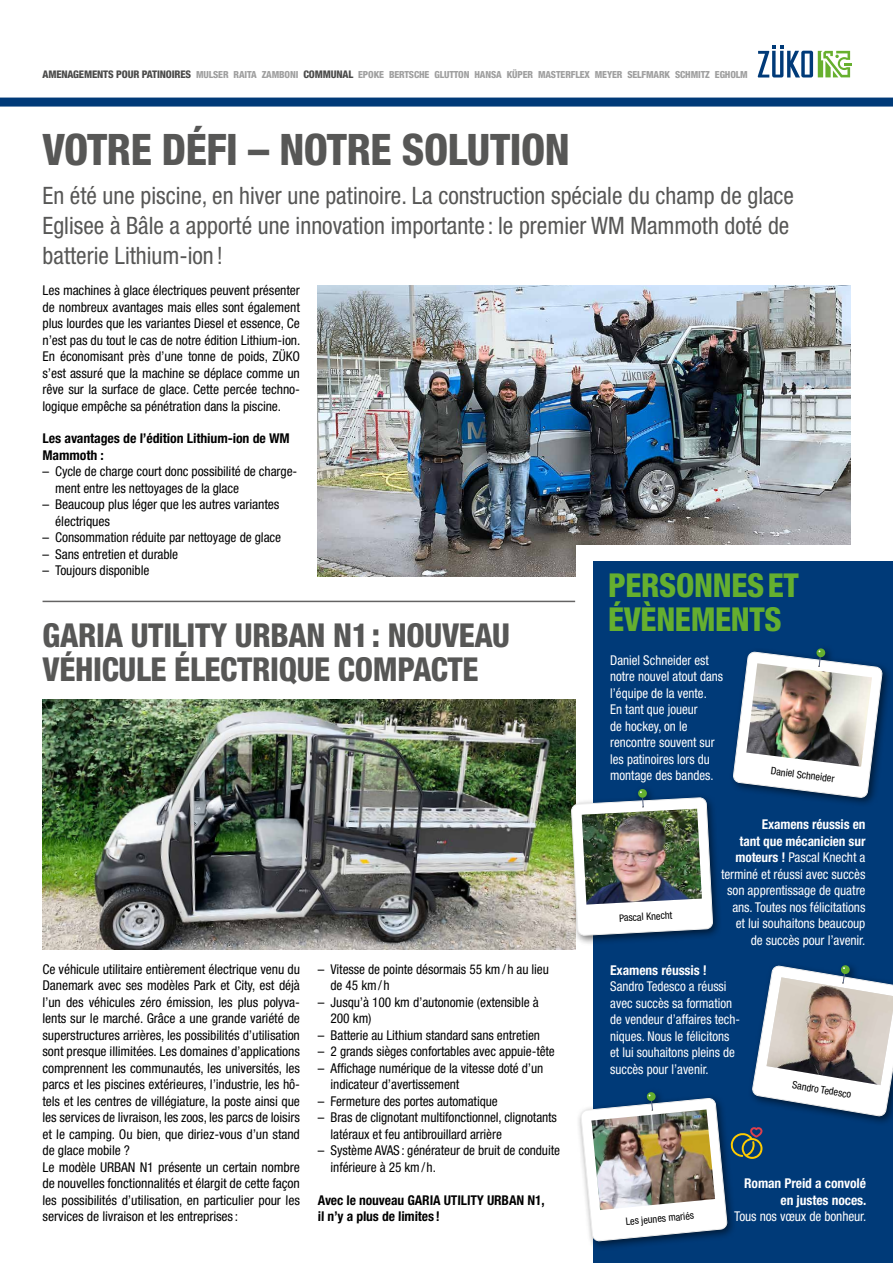
<style>
.page{position:relative;width:893px;height:1263px;background:#fff}
.page>*{position:absolute;margin:0;border:0;box-sizing:border-box;transform-origin:0 0}
.Titel{font:800 condensed 43.5px "Helvetica Neue LT Std";letter-spacing:-.01em;color:#575756}
.kleiner_Titel{font:800 condensed 33px/34.5px "Helvetica Neue LT Std";letter-spacing:-.01em;color:#575756}
.kleiner_Titel-2{font:800 condensed 33px/34.5px "Helvetica Neue LT Std";letter-spacing:-.01em;color:#65af2f}
.Lead{font:condensed 24px/30px "Helvetica Neue LT Std";color:#575756}
.Copy{font:condensed 13.5px/16.5px "Helvetica Neue LT Std";color:#000}
.Titel_Copy{font:condensed 13.5px/16.5px "Helvetica Neue LT Std";color:#fff;scale:.96 1}
.Titel_Copy-2{font:condensed 13.5px/16.5px "Helvetica Neue LT Std";color:#fff;text-align:right}
.Copy-2{font:700 condensed 13.5px/16.5px "Helvetica Neue LT Std";color:#000}
.Titel_Copy-3{font:700 condensed 13.5px/16.5px "Helvetica Neue LT Std";color:#fff;text-align:right}
.Copy-3{font:700 condensed 13.5px "Helvetica Neue LT Std";color:#fff}
.Copy-4{font:condensed 10.35px "Helvetica Neue LT Std";color:#000}
.t1{font:800 condensed 9.75px "Helvetica Neue LT Std";letter-spacing:-.015em;color:#9f9f9f}
.s1{font-size:10.5px;color:#4a4a49}
.s2{font-weight:700}
.s3{font-weight:400}
</style>
<div class="page">
<img style="left:318px;top:285px;width:532px;height:292px">
<div style="left:576px;top:545px;width:317px;height:67px;background:#fff"></div>
<div style="left:593px;top:561px;width:300px;height:702px;background:#003a78"></div>
<div style="left:0;top:98px;width:893px;height:9px;background:#003a78"></div>
<svg style="left:758px;top:46px;width:93px;height:32px"></svg>
<img style="left:43px;top:699px;width:532px;height:250px">
<hr style="left:43px;top:601px;width:532px;height:1px;background:#646363">
<div style="left:576px;top:1087px;width:161px;height:164px;background:#000;opacity:.55"></div>
<div style="left:728px;top:644px;width:164px;height:164px;background:#000;opacity:.55"></div>
<svg style="left:816px;top:648px;width:9px;height:9px"></svg>
<img style="left:732px;top:650px;width:151px;height:149px">
<div style="left:566px;top:784px;width:157px;height:162px;background:#000;opacity:.55"></div>
<svg style="left:638px;top:789px;width:9px;height:9px"></svg>
<img style="left:571px;top:791px;width:142px;height:144px">
<svg style="left:581px;top:965px;width:312px;height:276px"></svg>
<p class="t1" style="left:43px;top:68px;width:707px"><span class="s1">AMENAGEMENTS POUR PATINOIRES</span> MULSER RAITA ZAMBONI <span class="s1">COMMUNAL</span> EPOKE BERTSCHE GLUTTON HANSA KÜPER MASTERFLEX MEYER SELFMARK SCHMITZ EGHOLM</p>
<p class="Titel" style="left:43px;top:123px;width:529px">VOTRE DÉFI – NOTRE SOLUTION</p>
<p class="Lead" style="left:43px;top:180px;width:753px">En été une piscine, en hiver une patinoire. La construction spéciale du champ de glace<br>Eglisee à Bâle a apporté une innovation importante : le premier WM Mammoth doté de batterie Lithium-ion !</p>
<p class="Copy" style="left:43px;top:282px;width:260px">Les machines à glace électriques peuvent présenter de nombreux avantages mais elles sont également plus lourdes que les variantes Diesel et essence, Ce n’est pas du tout le cas de notre édition Lithium-ion.<br>En économisant près d’une tonne de poids, ZÜKO s’est assuré que la machine se déplace comme un rêve sur la surface de glace. Cette percée techno&shy;logique empêche sa pénétration dans la piscine.</p>
<p class="Copy-2" style="left:43px;top:430px;width:249px">Les avantages de l’édition Lithium-ion de WM<br>Mammoth :</p>
<p class="Copy" style="left:55px;top:463px;width:244px;text-indent:-13px">– Cycle de charge court donc possibilité de charge&shy;ment entre les nettoyages de la glace</p>
<p class="Copy" style="left:55px;top:496px;width:226px;text-indent:-13px">– Beaucoup plus léger que les autres variantes électriques</p>
<p class="Copy" style="left:43px;top:529px;width:240px">– Consommation réduite par nettoyage de glace</p>
<p class="Copy" style="left:43px;top:546px;width:137px">– Sans entretien et durable</p>
<p class="Copy" style="left:43px;top:562px;width:109px">– Toujours disponible</p>
<p class="kleiner_Titel-2" style="left:608px;top:567px;width:192px">PERSONNESET<br>ÉVÈNEMENTS</p>
<p class="Titel_Copy" style="left:610px;top:651px;width:119px">Daniel Schneider est notre nouvel atout dans l’équipe de la vente.<br>En tant que joueur<br>de hockey, on le rencontre souvent sur les patinoires lors du montage des bandes.</p>
<p class="kleiner_Titel" style="left:43px;top:617px;width:469px">GARIA UTILITY URBAN N1: NOUVEAU<br>VÉHICULE ÉLECTRIQUE COMPACTE</p>
<p class="Copy-4" style="left:772px;top:765px;width:65px;rotate:7deg">Daniel Schneider</p>
<p class="Copy" style="left:43px;top:960px;width:259px;text-align:justify">Ce véhicule utilitaire entièrement électrique venu du Danemark avec ses modèles Park et City, est déjà l’un des véhicules zéro émission, les plus polyva&shy;lents sur le marché. Grâce a une grande variété de superstructures arrières, les possibilités d’utilisation sont presque illimitées. Les domaines d’applications comprennent les communautés, les universités, les parcs et les piscines extérieures, l’industrie, les hô&shy;tels et les centres de villégiature, la poste ainsi que les services de livraison, les zoos, les parcs de loisirs et le camping. Ou bien, que diriez-vous d’un stand de glace mobile ?</p>
<p class="Copy" style="left:43px;top:1158px;width:259px;text-align:justify">Le modèle URBAN N1 présente un certain nombre de nouvelles fonctionnalités et élargit de cette façon les possibilités d’utilisation, en particulier pour les services de livraison et les entreprises :</p>
<p class="Copy" style="left:331px;top:960px;width:220px;text-indent:-13px">– Vitesse de pointe désormais 55 km/ h au lieu de 45 km/ h</p>
<p class="Copy" style="left:331px;top:993px;width:210px;text-indent:-13px">– Jusqu’à 100 km d’autonomie (extensible à<br>200 km)</p>
<p class="Copy" style="left:318px;top:1026px;width:224px">– Batterie au Lithium standard sans entretien</p>
<p class="Copy" style="left:318px;top:1043px;width:239px">– 2 grands sièges confortables avec appuie-tête</p>
<p class="Copy" style="left:331px;top:1059px;width:214px;text-indent:-13px">– Affichage numérique de la vitesse doté d’un indicateur d’avertissement</p>
<p class="Copy" style="left:318px;top:1092px;width:182px">– Fermeture des portes automatique</p>
<p class="Copy" style="left:331px;top:1109px;width:228px;text-indent:-13px">– Bras de clignotant multifonctionnel, clignotants latéraux et feu antibrouillard arrière</p>
<p class="Copy" style="left:331px;top:1142px;width:231px;text-indent:-13px">– Système AVAS: générateur de bruit de conduite inférieure à 25 km/ h.</p>
<p class="Copy-2" style="left:318px;top:1191px;width:229px">Avec le nouveau GARIA UTILITY URBAN N1, il n’y a plus de limites !</p>
<p class="Copy-4" style="left:619px;top:912px;width:54px;rotate:-3deg">Pascal Knecht</p>
<p class="Titel_Copy-2" style="left:721px;top:816px;width:146px"><span class="s2">Examens réussis en<br>tant que mécanicien sur moteurs !</span> Pascal Knecht a terminé et réussi avec succès son apprentissage de quatre ans. Toutes nos félicitations et lui souhaitons beaucoup de succès pour l’avenir.</p>
<p class="Copy-3" style="left:610px;top:962px;width:98px">Examens réussis !</p>
<p class="Titel_Copy" style="left:610px;top:978px;width:137px">Sandro Tedesco a réussi avec succès sa formation de vendeur d’affaires tech&shy;niques. Nous le félicitons et lui souhaitons pleins de succès pour l’avenir.</p>
<p class="Copy-4" style="left:793px;top:1078px;width:61px;rotate:10deg">Sandro Tedesco</p>
<p class="Copy-4" style="left:625px;top:1215px;width:70px;rotate:-5deg">Les jeunes mariés</p>
<p class="Titel_Copy-3" style="left:734px;top:1175px;width:134px">Roman Preid a convolé en justes noces.<br><span class="s3">Tous nos vœux de bonheur.</span></p>
</div>
